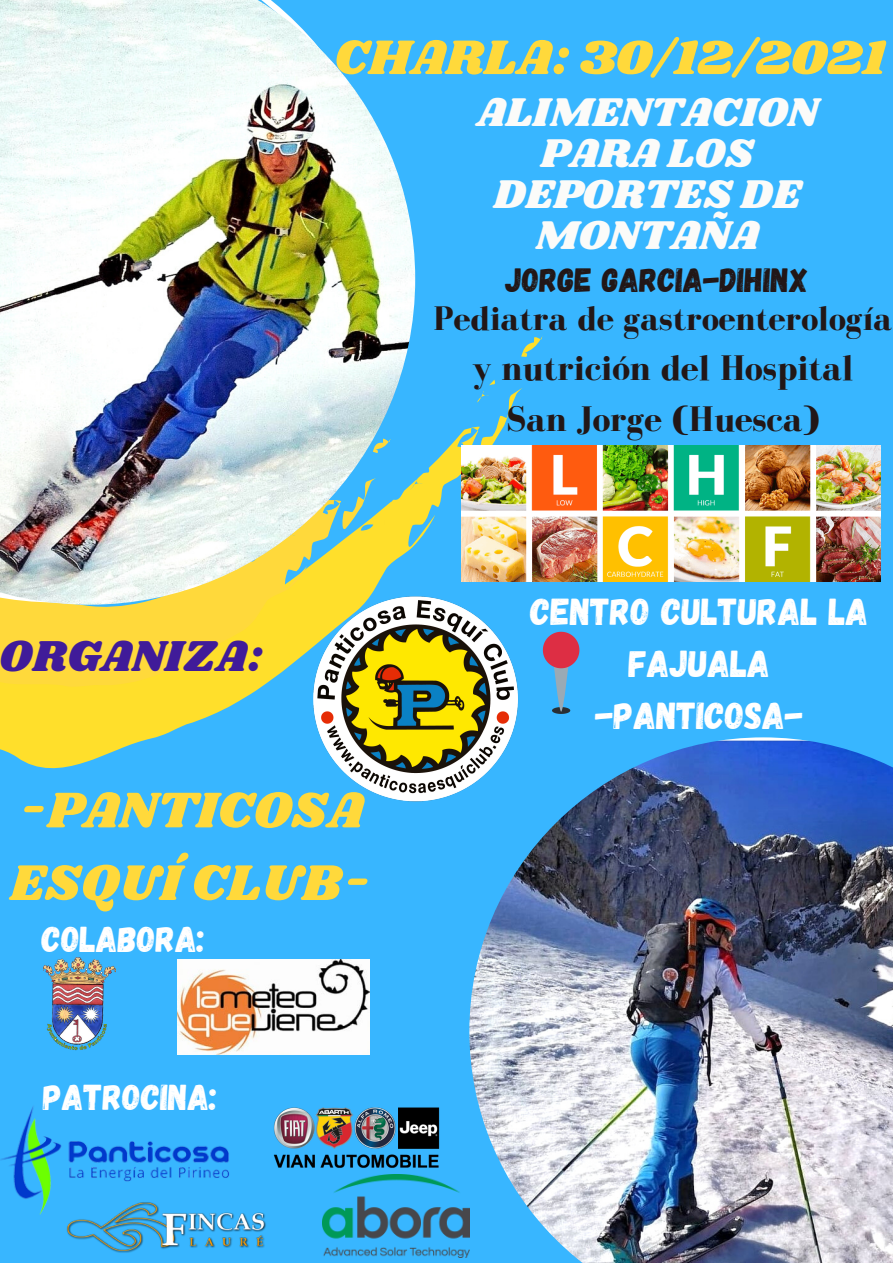
<style>
.page{position:relative;width:893px;height:1263px;background:#38b6ff}
.page>*{position:absolute;margin:0;border:0;box-sizing:border-box;transform-origin:0 0}
.t1{font:51.97px/72.6px "Shrikhand";color:#ffd93b}
.t2{font:50.25px "Shrikhand";color:#ffd93b}
.t3{font:44.85px "Shrikhand";color:#401b99}
.t4{font:41.62px/41.1px "Shrikhand";color:#fbfbf9;text-align:center}
.t5{font:37.5px/52.3px "Gagalin";color:#fff;text-align:center}
.t6{font:700 36.53px "Bodoni FLF";color:#221717}
.t7{font:35.92px "Gagalin";color:#fff}
.t8{font:700 35.03px "Bodoni FLF";color:#221717}
.t9{font:33.6px "Gagalin";color:#221717}
</style>
<div class="page">
<svg style="left:480px;top:379px;width:42px;height:67px"></svg>
<svg style="left:521px;top:336px;width:22px;height:21px"></svg>
<svg style="left:15px;top:398px;width:465px;height:371px"></svg>
<svg style="left:415px;top:479px;width:1px;height:14px"></svg>
<svg style="left:0;top:605px;width:301px;height:151px"></svg>
<img style="left:0;top:0;width:415px;height:605px">
<img style="left:469px;top:737px;width:424px;height:526px">
<img style="left:178px;top:959px;width:192px;height:96px">
<img style="left:301px;top:585px;width:228px;height:229px">
<img style="left:461px;top:446px;width:419px;height:135px">
<img style="left:43px;top:957px;width:73px;height:94px">
<img style="left:0;top:1106px;width:229px;height:109px">
<img style="left:273px;top:1107px;width:167px;height:61px">
<img style="left:61px;top:1191px;width:205px;height:62px">
<img style="left:323px;top:1174px;width:147px;height:83px">
<svg style="left:543px;top:632px;width:36px;height:82px"></svg>
<p class="t2" style="left:334px;top:23px;width:553px">CHARLA: 30/12/2021</p>
<p class="t4" style="left:477px;top:93px;width:343px">ALIMENTACION<br>PARA LOS<br>DEPORTES DE<br>MONTAÑA</p>
<p class="t9" style="left:505px;top:258px;width:304px">JORGE GARCIA-DIHINX</p>
<p class="t3" style="left:0;top:625px;width:265px">ORGANIZA:</p>
<p class="t1" style="left:10px;top:776px;width:362px">-PANTICOSA<br>ESQUÍ CLUB-</p>
<p class="t7" style="left:42px;top:916px;width:164px">COLABORA:</p>
<p class="t7" style="left:43px;top:1074px;width:176px">PATROCINA:</p>
<p class="t8" style="left:433px;top:299px;width:460px">Pediatra de gastroenterología</p>
<p class="t6" style="left:472px;top:349px;width:383px">y nutrición del Hospital</p>
<p class="t6" style="left:506px;top:399px;width:315px">San Jorge (Huesca)</p>
<p class="t5" style="left:530px;top:583px;width:339px">CENTRO CULTURAL LA<br>FAJUALA</p>
<p class="t5" style="left:595px;top:688px;width:209px">-PANTICOSA-</p>
</div>
